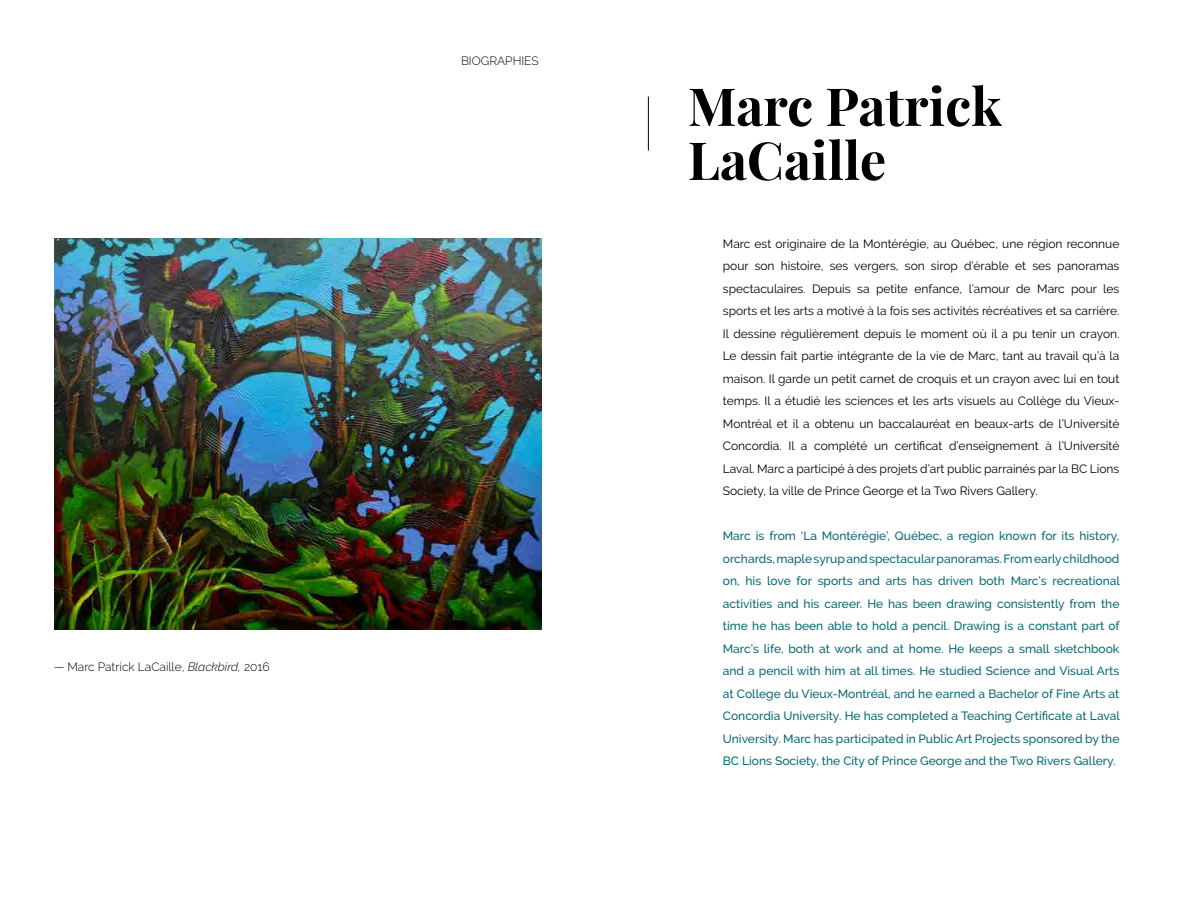
<style>
.page{position:relative;width:1188px;height:918px;background:#fff}
.page>*{position:absolute;margin:0;border:0;box-sizing:border-box;transform-origin:0 0}
.t1{font:700 52.5px/54px "Playfair Display";color:#000}
.t2{font:12px/22.5px "Raleway";color:#000;text-align:justify}
.t3{font:500 12px/22.5px "Raleway";color:#066974;text-align:justify}
.t4{font:300 12px "Raleway";color:#000}
.s1{font-style:italic}
</style>
<div class="page">
<hr style="left:648px;top:97px;width:1px;height:54px;background:#000">
<img style="left:54px;top:239px;width:487px;height:391px">
<p class="t4" style="left:54px;top:660px;width:217px">— Marc Patrick LaCaille, <span class="s1">Blackbird,</span> 2016</p>
<p class="t4" style="left:461px;top:54px;width:79px">BIOGRAPHIES</p>
<h1 class="t1" style="left:688px;top:79px;width:316px">Marc Patrick<br>LaCaille</h1>
<p class="t2" style="left:723px;top:232px;width:398px">Marc est originaire de la Montérégie, au Québec, une région reconnue pour son histoire, ses vergers, son sirop d’érable et ses panoramas spectaculaires. Depuis sa petite enfance, l’amour de Marc pour les sports et les arts a motivé à la fois ses activités récréatives et sa carrière.<br>Il dessine régulièrement depuis le moment où il a pu tenir un crayon.<br>Le dessin fait partie intégrante de la vie de Marc, tant au travail qu’à la maison. Il garde un petit carnet de croquis et un crayon avec lui en tout temps. Il a étudié les sciences et les arts visuels au Collège du Vieux-Montréal et il a obtenu un baccalauréat en beaux-arts de l’Université Concordia. Il a complété un certificat d’enseignement à l’Université Laval. Marc a participé à des projets d’art public parrainés par la BC Lions Society, la ville de Prince George et la Two Rivers Gallery.</p>
<p class="t3" style="left:723px;top:525px;width:398px">Marc is from ‘La Montérégie’, Québec, a region known for its history, orchards, maple syrup and spectacular panoramas. From early childhood on, his love for sports and arts has driven both Marc’s recreational activities and his career. He has been drawing consistently from the time he has been able to hold a pencil. Drawing is a constant part of Marc’s life, both at work and at home. He keeps a small sketchbook and a pencil with him at all times. He studied Science and Visual Arts at College du Vieux-Montréal, and he earned a Bachelor of Fine Arts at Concordia University. He has completed a Teaching Certificate at Laval University. Marc has participated in Public Art Projects sponsored by the BC Lions Society, the City of Prince George and the Two Rivers Gallery.</p>
</div>
